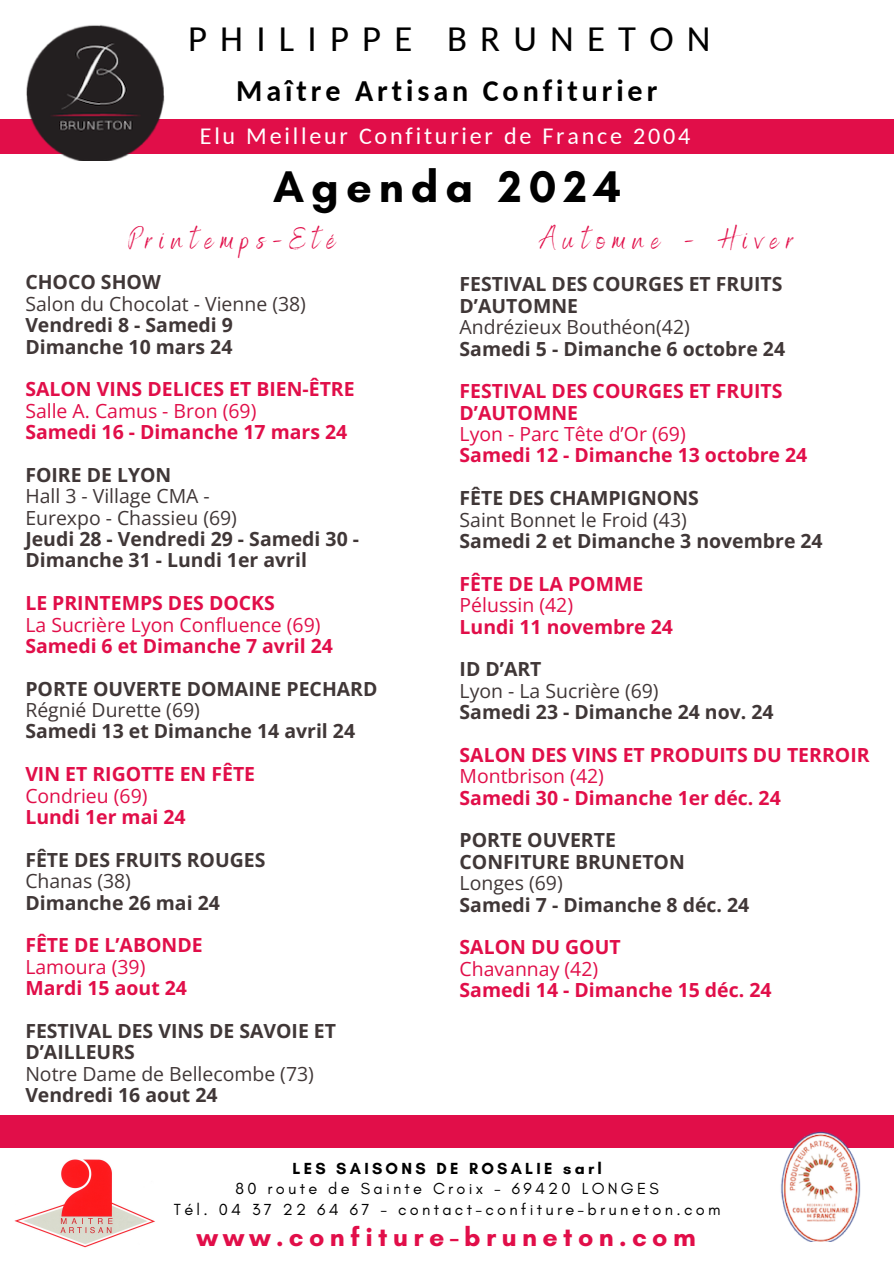
<style>
.page{position:relative;width:894px;height:1264px;background:#fff}
.page>*{position:absolute;margin:0;border:0;box-sizing:border-box;transform-origin:0 0}
.t1{font:700 45.15px "Glacial Indifference";letter-spacing:.155em;color:#000}
.t2{font:36.75px "Carlito";letter-spacing:.36em;color:#000}
.t3{font:30.15px "Benedict";letter-spacing:.255em;color:#e10e49}
.t4{font:700 30px "Carlito";letter-spacing:.13em;color:#000}
.t5{font:700 26.85px "Glacial Indifference";letter-spacing:.2em;color:#e10e49}
.t6{font:24.15px "Carlito";letter-spacing:.115em;color:#fff}
.t7{font:700 19.5px/21.3px "Open Sans";color:#403737}
.t8{font:700 19.5px/21.3px "Open Sans";color:#e10e49}
.t9{font:16.35px "Glacial Indifference";letter-spacing:.2em;color:#000}
.t10{font:700 16.35px "Glacial Indifference";letter-spacing:.2em;color:#000}
.s1{font-weight:400}
</style>
<div class="page">
<img style="left:14px;top:1159px;width:141px;height:89px">
<div style="left:0;top:1114px;width:893px;height:33px;background:#e10e49"></div>
<img style="left:776px;top:1131px;width:84px;height:110px">
<div style="left:0;top:119px;width:893px;height:35px;background:#e10e49"></div>
<img style="left:26px;top:25px;width:139px;height:136px">
<p class="t2" style="left:188px;top:23px;width:524px">PHILIPPE BRUNETON</p>
<p class="t4" style="left:236px;top:79px;width:422px">Maître Artisan Confiturier</p>
<p class="t6" style="left:200px;top:126px;width:492px">Elu Meilleur Confiturier de France 2004</p>
<p class="t1" style="left:273px;top:159px;width:349px">Agenda 2024</p>
<h6 class="t3" style="left:128px;top:220px;width:209px">Printemps-Eté</h6>
<p class="t3" style="left:540px;top:220px;width:254px">Automne - Hiver</p>
<h2 class="t7" style="left:25px;top:271px;width:282px">CHOCO SHOW<br><span class="s1">Salon du Chocolat - Vienne (38)<br></span>Vendredi 8 - Samedi 9<br>Dimanche 10 mars 24</h2>
<p class="t8" style="left:25px;top:378px;width:331px">SALON VINS DELICES ET BIEN-ÊTRE<br><span class="s1">Salle A. Camus - Bron (69)<br></span>Samedi 16 - Dimanche 17 mars 24</p>
<h3 class="t7" style="left:25px;top:463px;width:335px">FOIRE DE LYON<br><span class="s1">Hall 3 - Village CMA -<br>Eurexpo - Chassieu (69)<br></span>Jeudi 28 - Vendredi 29 - Samedi 30 -<br>Dimanche 31 - Lundi 1er avril</h3>
<h5 class="t8" style="left:25px;top:592px;width:309px">LE PRINTEMPS DES DOCKS<br><span class="s1">La Sucrière Lyon Confluence (69)<br></span>Samedi 6 et Dimanche 7 avril 24</h5>
<h1 class="t7" style="left:25px;top:677px;width:353px">PORTE OUVERTE DOMAINE PECHARD<br><span class="s1">Régnié Durette (69)<br></span>Samedi 13 et Dimanche 14 avril 24</h1>
<h4 class="t8" style="left:25px;top:763px;width:231px">VIN ET RIGOTTE EN FÊTE<br><span class="s1">Condrieu (69)<br></span>Lundi 1er mai 24</h4>
<h4 class="t7" style="left:25px;top:848px;width:241px">FÊTE DES FRUITS ROUGES<br><span class="s1">Chanas (38)<br></span>Dimanche 26 mai 24</h4>
<h6 class="t8" style="left:25px;top:934px;width:179px">FÊTE DE L’ABONDE<br><span class="s1">Lamoura (39)<br></span>Mardi 15 aout 24</h6>
<h6 class="t7" style="left:25px;top:1019px;width:312px">FESTIVAL DES VINS DE SAVOIE ET<br>D’AILLEURS<br><span class="s1">Notre Dame de Bellecombe (73)<br></span>Vendredi 16 aout 24</h6>
<h6 class="t7" style="left:459px;top:273px;width:327px">FESTIVAL DES COURGES ET FRUITS<br>D’AUTOMNE<br><span class="s1">Andrézieux Bouthéon(42)<br></span>Samedi 5 - Dimanche 6 octobre 24</h6>
<h6 class="t8" style="left:459px;top:380px;width:349px">FESTIVAL DES COURGES ET FRUITS<br>D’AUTOMNE<br><span class="s1">Lyon - Parc Tête d’Or (69)<br></span>Samedi 12 - Dimanche 13 octobre 24</h6>
<h6 class="t7" style="left:459px;top:487px;width:364px">FÊTE DES CHAMPIGNONS<br><span class="s1">Saint Bonnet le Froid (43)<br></span>Samedi 2 et Dimanche 3 novembre 24</h6>
<h6 class="t8" style="left:459px;top:572px;width:215px">FÊTE DE LA POMME<br><span class="s1">Pélussin (42)<br></span>Lundi 11 novembre 24</h6>
<h6 class="t7" style="left:459px;top:658px;width:315px">ID D’ART<br><span class="s1">Lyon - La Sucrière (69)<br></span>Samedi 23 - Dimanche 24 nov. 24</h6>
<h6 class="t8" style="left:459px;top:743px;width:411px">SALON DES VINS ET PRODUITS DU TERROIR<br><span class="s1">Montbrison (42)<br></span>Samedi 30 - Dimanche 1er déc. 24</h6>
<h6 class="t7" style="left:459px;top:829px;width:291px">PORTE OUVERTE<br>CONFITURE BRUNETON<br><span class="s1">Longes (69)<br></span>Samedi 7 - Dimanche 8 déc. 24</h6>
<h6 class="t8" style="left:459px;top:936px;width:313px">SALON DU GOUT<br><span class="s1">Chavannay (42)<br></span>Samedi 14 - Dimanche 15 déc. 24</h6>
<h6 class="t10" style="left:292px;top:1158px;width:311px">LES SAISONS DE ROSALIE sarl</h6>
<h6 class="t9" style="left:235px;top:1178px;width:424px">80 route de Sainte Croix - 69420 LONGES</h6>
<h6 class="t9" style="left:174px;top:1198px;width:548px">Tél. 04 37 22 64 67 - contact-confiture-bruneton.com</h6>
<h6 class="t5" style="left:197px;top:1220px;width:500px">www.confiture-bruneton.com</h6>
</div>
